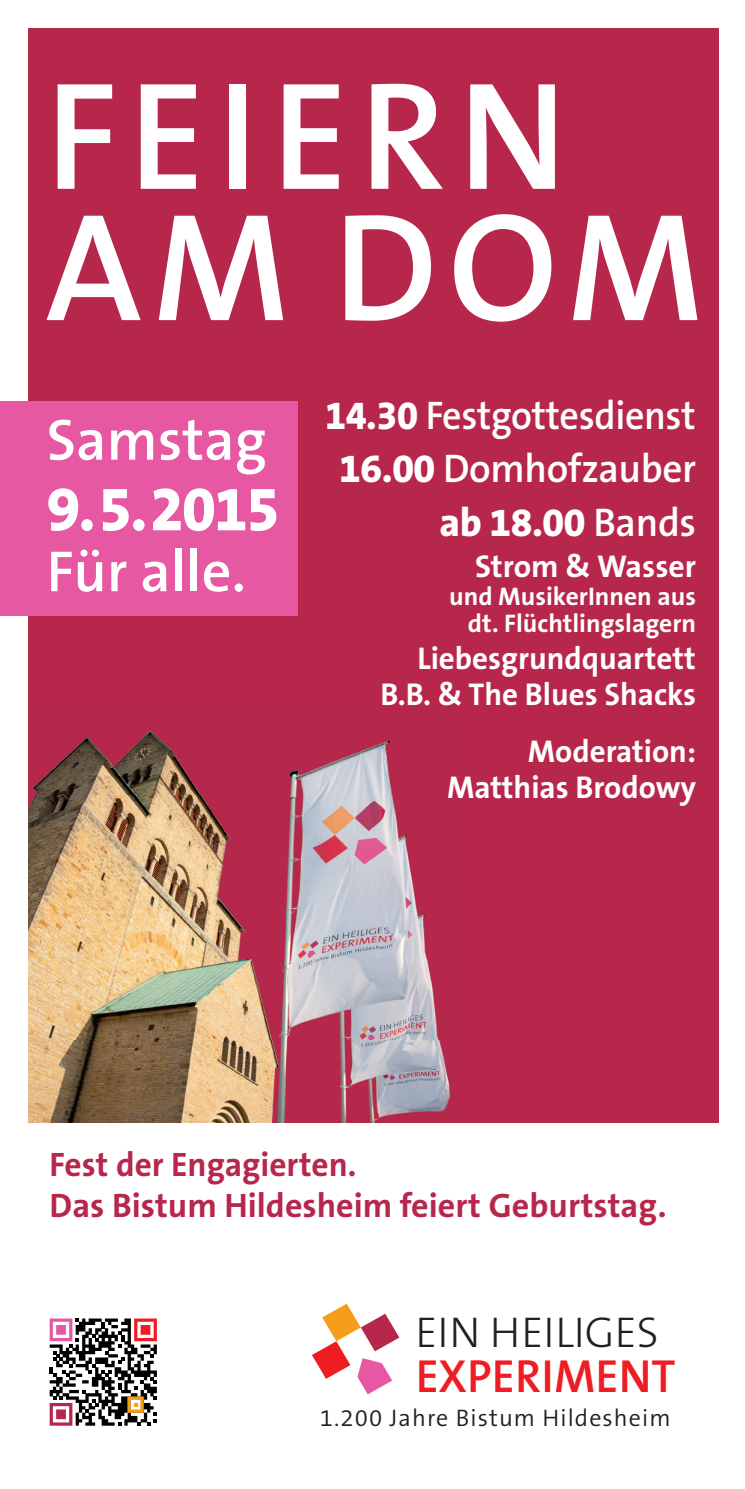
<style>
.page{position:relative;width:745px;height:1489px;background:#fff}
.page>*{position:absolute;margin:0;border:0;box-sizing:border-box;transform-origin:0 0}
.t1{font:600 154.5px/131.2px "The Sans B6";letter-spacing:.07em;color:#fff}
.t2{font:800 63.25px "The Sans B8";color:#fff;scale:.96 1}
.t3{font:600 58.5px "The Sans B6";color:#fff}
.t4{font:600 46.75px "The Sans B6";color:#ee1d23}
.t5{font:300 43.25px "The Sans B3";color:#231f20}
.t6{font:600 40.25px/53.5px "The Sans B6";letter-spacing:-.01em;color:#fff;text-align:center;scale:.95 1}
.t7{font:800 40.25px "The Sans B8";color:#fff}
.t8{font:700 34px/41px "The Sans B7";color:#b6274b}
.t9{font:700 31.75px/36.5px "The Sans B7";color:#fff;text-align:right}
.t10{font:700 25.5px/26.8px "The Sans B7";color:#fff;text-align:right}
.t11{font:300 24px "The Sans B4";letter-spacing:.045em;color:#231f20}
.s1{font-family:"The Sans B8";font-weight:800}
.s2{font-family:"The Sans B6";font-weight:600}
</style>
<div class="page">
<div style="left:28px;top:28px;width:691px;height:1094px;background:#b6274b"></div>
<img style="left:28px;top:730px;width:422px;height:392px">
<div style="left:0;top:401px;width:298px;height:214px;background:#e658a1"></div>
<svg style="left:312px;top:1303px;width:87px;height:91px"></svg>
<svg style="left:50px;top:1318px;width:107px;height:107px"></svg>
<div style="left:127px;top:1396px;width:17px;height:16px;border:3px solid #f89c1c"></div>
<h1 class="t1" style="left:46px;top:76px;width:659px">FEIERN<br>AM DOM</h1>
<h3 class="t3" style="left:47px;top:408px;width:221px">Samstag</h3>
<h2 class="t2" style="left:47px;top:475px;width:244px">9.5.2015</h2>
<h3 class="t3" style="left:47px;top:540px;width:201px">Für alle.</h3>
<p class="t6" style="left:325px;top:390px;width:392px"><span class="s1">14.30</span> Festgottesdienst<br><span class="s1">16.00</span> Domhofzauber</p>
<p class="t7" style="left:439px;top:501px;width:258px">ab 18.00 <span class="s2">Bands</span></p>
<p class="t9" style="left:474px;top:549px;width:222px">Strom &amp; Wasser</p>
<p class="t10" style="left:449px;top:584px;width:248px">und MusikerInnen aus dt. Flüchtlingslagern</p>
<p class="t9" style="left:380px;top:640px;width:317px">Liebesgrundquartett<br>B.B. &amp; The Blues Shacks</p>
<p class="t9" style="left:446px;top:734px;width:250px">Moderation:<br>Matthias Brodowy</p>
<p class="t8" style="left:50px;top:1144px;width:618px">Fest der Engagierten.<br>Das Bistum Hildesheim feiert Geburtstag.</p>
<h3 class="t5" style="left:415px;top:1308px;width:244px">EIN HEILIGES</h3>
<h3 class="t4" style="left:415px;top:1350px;width:261px">EXPERIMENT</h3>
<p class="t11" style="left:320px;top:1404px;width:352px">1.200 Jahre Bistum Hildesheim</p>
</div>
